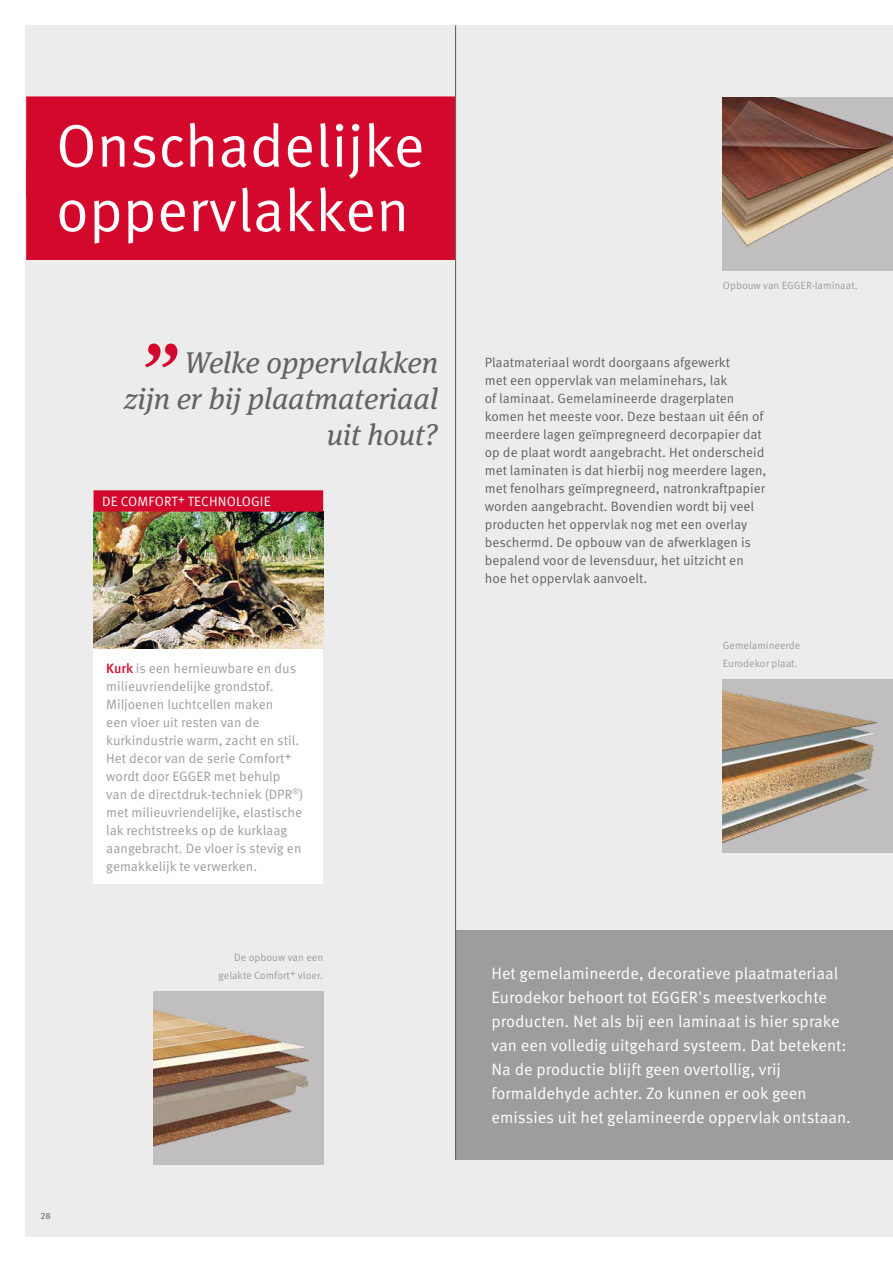
<style>
.page{position:relative;width:893px;height:1263px;background:#fff}
.page>*{position:absolute;margin:0;border:0;box-sizing:border-box;transform-origin:0 0}
.t1{font:60px/64.5px "Meta Pro";color:#fff}
.t2{font:italic 30px/36px "Meta Serif Pro";color:#636362;text-align:right}
.t3{font:16.5px/24px "Meta Pro";color:#fff}
.t4{font:13.5px/18px "Meta Pro";color:#636362}
.t5{font:13.5px/18px "Meta Pro";color:#9c9d9d}
.t6{font:13.5px "Meta Pro";letter-spacing:.01em;color:#fff}
.t7{font:10.5px/18px "Meta Pro";color:#9c9d9d;text-align:right}
.t8{font:500 9px "Meta Pro";color:#7b7b7a}
.s1{font-weight:500;color:#d4082c}
</style>
<div class="page">
<div style="left:26px;top:26px;width:867px;height:1211px;background:#ececed"></div>
<div style="left:94px;top:649px;width:229px;height:234px;background:#fff"></div>
<img style="left:94px;top:512px;width:229px;height:137px">
<svg style="left:145px;top:344px;width:32px;height:23px"></svg>
<div style="left:26px;top:96px;width:429px;height:99px;background:#d4082c"></div>
<div style="left:26px;top:161px;width:429px;height:99px;background:#d4082c"></div>
<div style="left:153px;top:992px;width:170px;height:173px;background:#c1bec0"></div>
<img style="left:153px;top:1009px;width:157px;height:138px">
<img style="left:723px;top:680px;width:170px;height:173px">
<div style="left:456px;top:931px;width:437px;height:229px;background:#9c9d9d"></div>
<div style="left:723px;top:97px;width:170px;height:173px;background:#c1bec0"></div>
<img style="left:723px;top:97px;width:170px;height:150px">
<hr style="left:455px;top:25px;width:1px;height:1135px;background:#636362">
<svg style="left:94px;top:490px;width:229px;height:22px;background:#d20d2f"></svg>
<h1 class="t1" style="left:56px;top:114px;width:370px">Onschadelijke oppervlakken</h1>
<h2 class="t2" style="left:125px;top:343px;width:315px">Welke oppervlakken<br>zijn er bij plaatmateriaal uit hout?</h2>
<p class="t6" style="left:102px;top:493px;width:170px">DE COMFORT+ TECHNOLOGIE</p>
<p class="t5" style="left:106px;top:659px;width:199px"><span class="s1">Kurk</span> is een hernieuwbare en dus milieuvriendelijke grondstof.<br>Miljoenen luchtcellen maken<br>een vloer uit resten van de kurkindustrie warm, zacht en stil.<br>Het decor van de serie Comfort+ wordt door EGGER met behulp van de directdruk-techniek (DPR<sup>®</sup>) met milieuvriendelijke, elastische lak rechtstreeks op de kurklaag aangebracht. De vloer is stevig en gemakkelijk te verwerken.</p>
<p class="t7" style="left:219px;top:948px;width:106px">De opbouw van een gelakte Comfort+ vloer.</p>
<p class="t8" style="left:40px;top:1210px;width:12px">28</p>
<p class="t7" style="left:723px;top:276px;width:136px">Opbouw van EGGER-laminaat.</p>
<p class="t4" style="left:485px;top:353px;width:283px">Plaatmateriaal wordt doorgaans afgewerkt<br>met een oppervlak van melaminehars, lak<br>of laminaat. Gemelamineerde dragerplaten komen het meeste voor. Deze bestaan uit één of meerdere lagen geïmpregneerd decorpapier dat op de plaat wordt aangebracht. Het onderscheid met laminaten is dat hierbij nog meerdere lagen, met fenolhars geïmpregneerd, natronkraftpapier worden aangebracht. Bovendien wordt bij veel producten het oppervlak nog met een overlay beschermd. De opbouw van de afwerklagen is bepalend voor de levensduur, het uitzicht en hoe het oppervlak aanvoelt.</p>
<p class="t7" style="left:723px;top:636px;width:79px;text-align:left">Gemelamineerde<br>Eurodekor plaat.</p>
<p class="t3" style="left:491px;top:961px;width:361px">Het gemelamineerde, decoratieve plaatmateriaal Eurodekor behoort tot EGGER's meestverkochte producten. Net als bij een laminaat is hier sprake van een volledig uitgehard systeem. Dat betekent:<br>Na de productie blijft geen overtollig, vrij formaldehyde achter. Zo kunnen er ook geen emissies uit het gelamineerde oppervlak ontstaan.</p>
</div>
